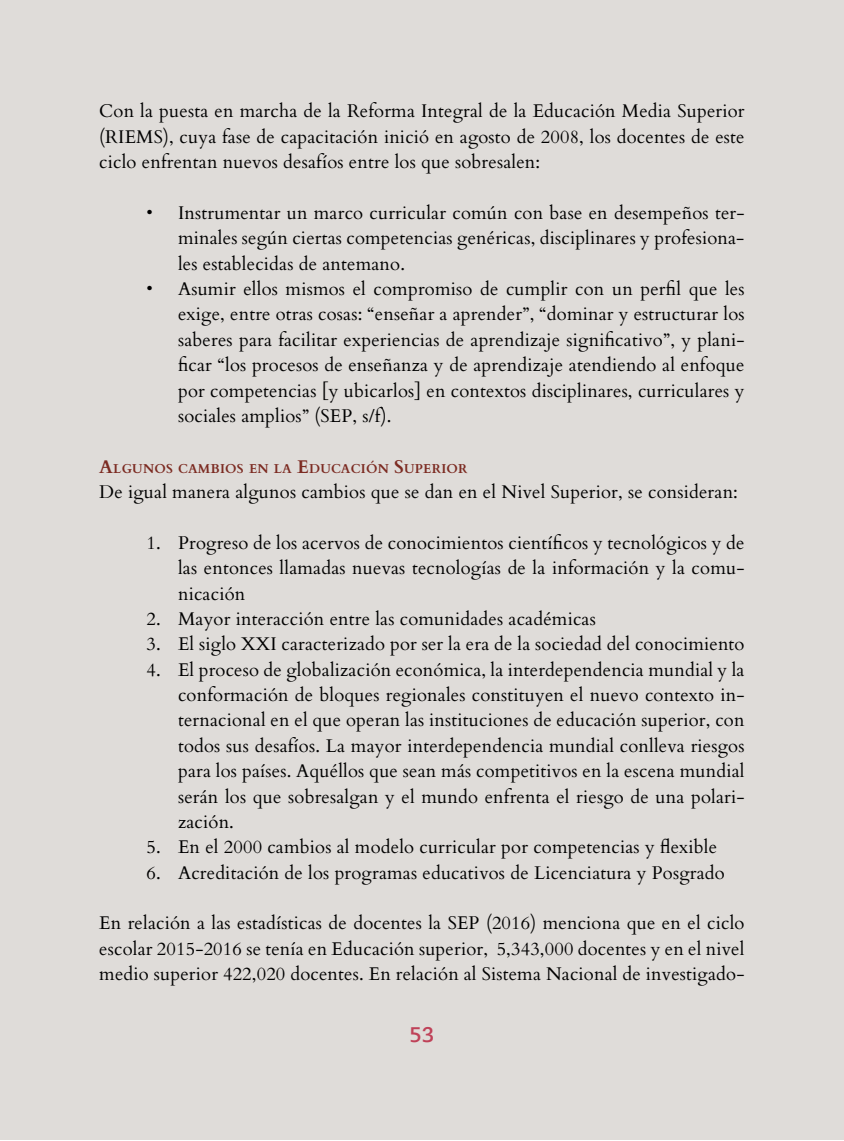
<style>
.page{position:relative;width:844px;height:1141px;background:#fff}
.page>*{position:absolute;margin:0;border:0;box-sizing:border-box;transform-origin:0 0}
.t1{font:700 21px "Caecilia LT Std";color:#bf4158}
.t2{font:18.38px/25.4px "Cardo";letter-spacing:.01em;color:#000;text-align:justify}
.t3{font:700 12.78px "Cardo";letter-spacing:.015em;color:#7c2b22}
.s1{font-size:18.38px}
</style>
<div class="page">
<div style="left:1px;top:1px;width:842px;height:1139px;background:#dfdcd9"></div>
<p class="t2" style="left:99px;top:98px;width:646px">Con la puesta en marcha de la Reforma Integral de la Educación Media Superior (RIEMS), cuya fase de capacitación inició en agosto de 2008, los docentes de este ciclo enfrentan nuevos desafíos entre los que sobresalen:</p>
<p class="t2" style="left:178px;top:199px;width:568px;text-indent:-31px">• Instrumentar un marco curricular común con base en desempeños ter&shy;minales según ciertas competencias genéricas, disciplinares y profesiona&shy;les establecidas de antemano.</p>
<p class="t2" style="left:178px;top:275px;width:568px;text-indent:-31px">• Asumir ellos mismos el compromiso de cumplir con un perfil que les exige, entre otras cosas: “enseñar a aprender”, “dominar y estructurar los saberes para facilitar experiencias de aprendizaje significativo”, y plani&shy;ficar “los procesos de enseñanza y de aprendizaje atendiendo al enfoque por competencias [y ubicarlos] en contextos disciplinares, curriculares y sociales amplios” (SEP, s/f).</p>
<p class="t3" style="left:99px;top:458px;width:369px"><span class="s1">A</span>LGUNOS CAMBIOS EN LA <span class="s1">E</span>DUCACIÓN <span class="s1">S</span>UPERIOR</p>
<p class="t2" style="left:99px;top:478px;width:640px">De igual manera algunos cambios que se dan en el Nivel Superior, se consideran:</p>
<p class="t2" style="left:178px;top:529px;width:568px;text-indent:-31px">1. Progreso de los acervos de conocimientos científicos y tecnológicos y de las entonces llamadas nuevas tecnologías de la información y la comu&shy;nicación</p>
<p class="t2" style="left:146px;top:605px;width:450px">2. Mayor interacción entre las comunidades académicas</p>
<p class="t2" style="left:146px;top:630px;width:599px">3. El siglo XXI caracterizado por ser la era de la sociedad del conocimiento</p>
<p class="t2" style="left:178px;top:656px;width:568px;text-indent:-31px">4. El proceso de globalización económica, la interdependencia mundial y la conformación de bloques regionales constituyen el nuevo contexto in&shy;ternacional en el que operan las instituciones de educación superior, con todos sus desafíos. La mayor interdependencia mundial conlleva riesgos para los países. Aquéllos que sean más competitivos en la escena mundial serán los que sobresalgan y el mundo enfrenta el riesgo de una polari&shy;zación.</p>
<p class="t2" style="left:146px;top:833px;width:572px">5. En el 2000 cambios al modelo curricular por competencias y flexible</p>
<p class="t2" style="left:146px;top:859px;width:579px">6. Acreditación de los programas educativos de Licenciatura y Posgrado</p>
<p class="t2" style="left:99px;top:910px;width:646px">En relación a las estadísticas de docentes la SEP (2016) menciona que en el ciclo escolar 2015-2016 se tenía en Educación superior, 5,343,000 docentes y en el nivel medio superior 422,020 docentes. En relación al Sistema Nacional de investigado-</p>
<p class="t1" style="left:409px;top:1022px;width:26px">53</p>
</div>
